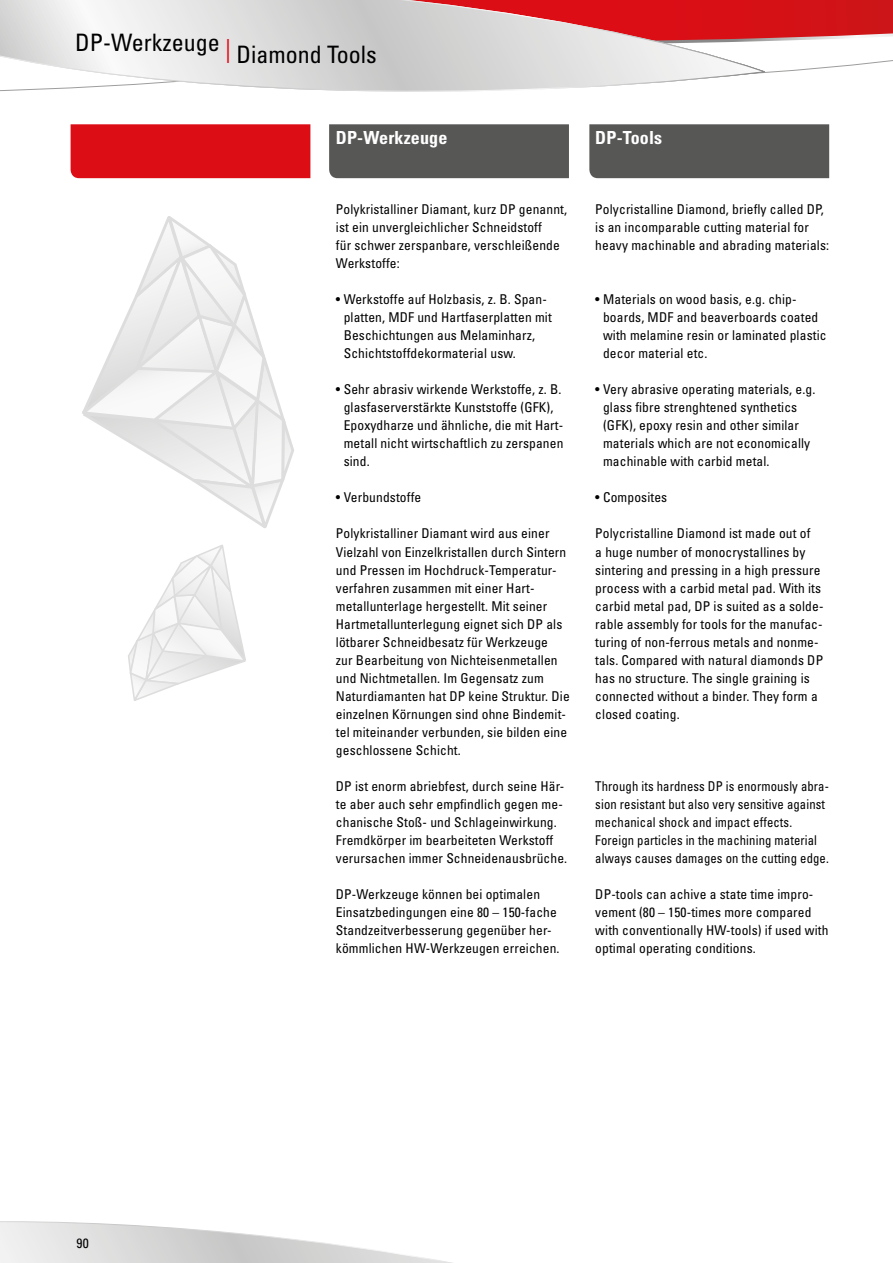
<style>
.page{position:relative;width:893px;height:1263px;background:#fff}
.page>*{position:absolute;margin:0;border:0;box-sizing:border-box;transform-origin:0 0}
.t1{font:condensed 24px "Univers";color:#000}
.t2{font:700 condensed 18px "Univers LT";letter-spacing:.01em;color:#fff}
.t3{font:condensed 13.5px/18px "Univers";letter-spacing:.01em;color:#000}
.t4{font:condensed 13.5px/18px "Univers";letter-spacing:.01em;color:#000;scale:.94 1}
.s1{color:#e30613}
</style>
<div class="page">
<div style="left:329px;top:124px;width:240px;height:54px;background:#575756"></div>
<div style="left:589px;top:124px;width:240px;height:54px;background:#575756"></div>
<svg style="left:71px;top:124px;width:239px;height:404px"></svg>
<svg style="left:128px;top:545px;width:118px;height:156px"></svg>
<svg style="left:765px;top:0;width:128px;height:73px"></svg>
<svg style="left:0;top:0;width:765px;height:92px"></svg>
<svg style="left:0;top:1221px;width:453px;height:42px"></svg>
<h1 class="t1" style="left:75px;top:33px;width:303px">DP-Werkzeuge <span class="s1">|</span> Diamond Tools</h1>
<h2 class="t2" style="left:336px;top:126px;width:113px">DP-Werkzeuge</h2>
<p class="t3" style="left:336px;top:200px;width:233px">Polykristalliner Diamant, kurz DP genannt, ist ein unvergleichlicher Schneidstoff<br>für schwer zerspanbare, verschleißende Werkstoffe:</p>
<p class="t3" style="left:344px;top:290px;width:210px;text-indent:-8px">• Werkstoffe auf Holzbasis, z. B. Span&shy;platten, MDF und Hartfaserplatten mit Beschichtungen aus Melaminharz, Schichtstoffdekormaterial usw.</p>
<p class="t3" style="left:344px;top:380px;width:221px;text-indent:-8px">• Sehr abrasiv wirkende Werkstoffe, z. B. glasfaserverstärkte Kunststoffe (GFK), Epoxydharze und ähnliche, die mit Hart&shy;metall nicht wirtschaftlich zu zerspanen sind.</p>
<p class="t3" style="left:336px;top:488px;width:87px">• Verbundstoffe</p>
<p class="t3" style="left:336px;top:524px;width:235px">Polykristalliner Diamant wird aus einer Vielzahl von Einzelkristallen durch Sintern und Pressen im Hochdruck-Temperatur&shy;verfahren zusammen mit einer Hart&shy;metallunterlage hergestellt. Mit seiner Hartmetallunterlegung eignet sich DP als lötbarer Schneidbesatz für Werkzeuge<br>zur Bearbeitung von Nichteisenmetallen und Nichtmetallen. Im Gegensatz zum Naturdiamanten hat DP keine Struktur. Die einzelnen Körnungen sind ohne Bindemit&shy;tel miteinander verbunden, sie bilden eine geschlossene Schicht.</p>
<p class="t3" style="left:336px;top:777px;width:233px">DP ist enorm abriebfest, durch seine Här&shy;te aber auch sehr empfindlich gegen me&shy;chanische Stoß- und Schlageinwirkung.<br>Fremdkörper im bearbeiteten Werkstoff verursachen immer Schneidenausbrüche.</p>
<p class="t3" style="left:336px;top:885px;width:225px">DP-Werkzeuge können bei optimalen Einsatzbedingungen eine 80 – 150-fache Standzeitverbesserung gegenüber her&shy;kömmlichen HW-Werkzeugen erreichen.</p>
<h2 class="t2" style="left:595px;top:126px;width:68px">DP-Tools</h2>
<p class="t3" style="left:595px;top:200px;width:235px">Polycristalline Diamond, briefly called DP, is an incomparable cutting material for heavy machinable and abrading materials:</p>
<p class="t3" style="left:603px;top:290px;width:225px;text-indent:-8px">• Materials on wood basis, e.g. chip&shy;boards, MDF and beaverboards coated with melamine resin or laminated plastic decor material etc.</p>
<p class="t3" style="left:603px;top:380px;width:214px;text-indent:-8px">• Very abrasive operating materials, e.g. glass fibre strenghtened synthetics (GFK), epoxy resin and other similar materials which are not economically machinable with carbid metal.</p>
<p class="t3" style="left:595px;top:488px;width:73px">• Composites</p>
<p class="t3" style="left:595px;top:524px;width:230px">Polycristalline Diamond ist made out of<br>a huge number of monocrystallines by sintering and pressing in a high pressure process with a carbid metal pad. With its carbid metal pad, DP is suited as a solde&shy;rable assembly for tools for the manufac&shy;turing of non-ferrous metals and nonme&shy;tals. Compared with natural diamonds DP has no structure. The single graining is connected without a binder. They form a closed coating.</p>
<p class="t4" style="left:595px;top:776px;width:250px">Through its hardness DP is enormously abra&shy;sion resistant but also very sensitive against mechanical shock and impact effects.<br>Foreign particles in the machining material always causes damages on the cutting edge.</p>
<p class="t3" style="left:595px;top:884px;width:235px">DP-tools can achive a state time impro&shy;vement (80 – 150-times more compared with conventionally HW-tools) if used with optimal operating conditions.</p>
<p class="t3" style="left:77px;top:1234px;width:14px">90</p>
</div>
